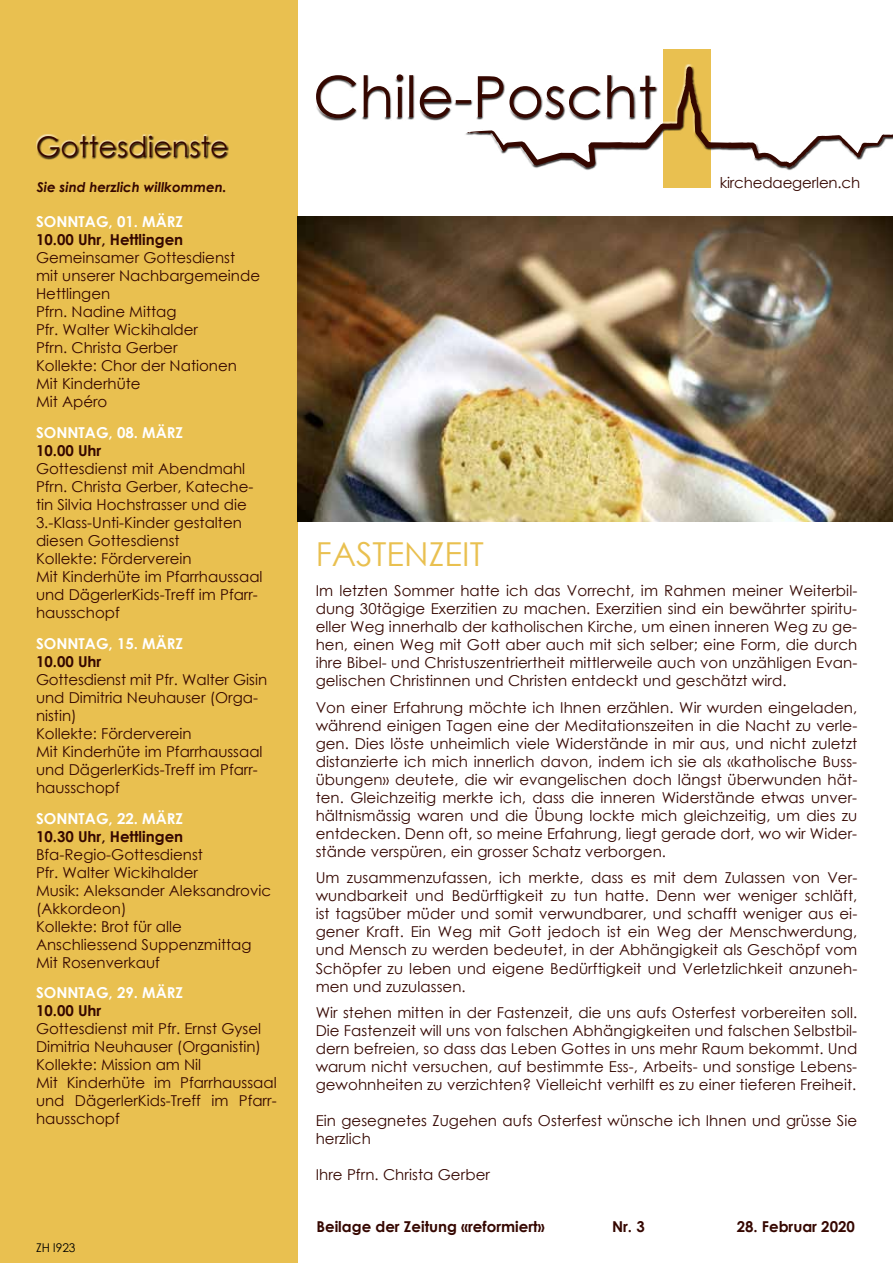
<style>
.page{position:relative;width:893px;height:1263px;background:#fff}
.page>*{position:absolute;margin:0;border:0;box-sizing:border-box;transform-origin:0 0}
.t1{font:33px "Century Gothic";color:#e9c050}
.t2{font:28.5px "Century Gothic";color:#350700}
.t3{font:15px/18px "Century Gothic";color:#350700}
.t4{font:700 15px "Century Gothic";color:#350700}
.t5{font:700 15px "Century Gothic";color:#fff}
.t6{font:italic 700 13.5px "Century Gothic";color:#350700}
.t7{font:12px "Century Gothic";color:#000}
</style>
<div class="page">
<div style="left:0;top:0;width:298px;height:1263px;background:#e9c050"></div>
<div style="left:36px;top:134px;width:192px;height:24px;background:#fff;opacity:.75"></div>
<div style="left:36px;top:135px;width:193px;height:24px;background:#000;opacity:.75"></div>
<div style="left:663px;top:49px;width:48px;height:138px;background:#e9c050"></div>
<svg style="left:316px;top:66px;width:577px;height:102px"></svg>
<img style="left:298px;top:216px;width:595px;height:306px">
<h2 class="t2" style="left:36px;top:127px;width:194px">Gottesdienste</h2>
<p class="t6" style="left:37px;top:177px;width:191px">Sie sind herzlich willkommen.</p>
<p class="t3" style="left:720px;top:173px;width:142px">kirchedaegerlen.ch</p>
<p class="t5" style="left:36px;top:210px;width:149px">SOnntag, 01. März</p>
<p class="t4" style="left:36px;top:228px;width:149px">10.00 Uhr, Hettlingen</p>
<p class="t3" style="left:36px;top:249px;width:226px">Gemeinsamer Gottesdienst mit unserer Nachbargemeinde<br>Hettlingen<br>Pfrn. Nadine Mittag<br>Pfr. Walter Wickihalder<br>Pfrn. Christa Gerber<br>Kollekte: Chor der Nationen<br>Mit Kinderhüte<br>Mit Apéro</p>
<p class="t5" style="left:36px;top:421px;width:149px">So nntag, 08. März</p>
<p class="t4" style="left:36px;top:439px;width:67px">10.00 Uhr</p>
<p class="t3" style="left:36px;top:459px;width:228px">Gottesdienst mit Abendmahl<br>Pfrn. Christa Gerber, Kateche&shy;tin Silvia Hochstrasser und die<br>3.-Klass-Unti-Kinder gestalten diesen Gottesdienst<br>Kollekte: Förderverein<br>Mit Kinderhüte im Pfarrhaussaal und DägerlerKids-Treff im Pfarr&shy;hausschopf</p>
<p class="t5" style="left:36px;top:632px;width:149px">So nntag, 15. März</p>
<p class="t4" style="left:36px;top:650px;width:67px">10.00 Uhr</p>
<p class="t3" style="left:36px;top:670px;width:233px">Gottesdienst mit Pfr. Walter Gisin und Dimitria Neuhauser (Orga&shy;nistin)<br>Kollekte: Förderverein<br>Mit Kinderhüte im Pfarrhaussaal und DägerlerKids-Treff im Pfarr&shy;hausschopf</p>
<p class="t5" style="left:36px;top:807px;width:149px">So nntag, 22. März</p>
<p class="t4" style="left:36px;top:825px;width:149px">10.30 Uhr, Hettlingen</p>
<p class="t3" style="left:36px;top:845px;width:237px">Bfa-Regio-Gottesdienst<br>Pfr. Walter Wickihalder<br>Musik: Aleksander Aleksandrovic (Akkordeon)<br>Kollekte: Brot für alle<br>Anschliessend Suppenzmittag<br>Mit Rosenverkauf</p>
<p class="t5" style="left:36px;top:981px;width:149px">So nntag, 29. März</p>
<p class="t4" style="left:36px;top:999px;width:67px">10.00 Uhr</p>
<p class="t3" style="left:36px;top:1020px;width:242px">Gottesdienst mit Pfr. Ernst Gysel<br>Dimitria Neuhauser (Organistin)<br>Kollekte: Mission am Nil<br>Mit Kinderhüte im Pfarrhaussaal und DägerlerKids-Treff im Pfarr&shy;hausschopf</p>
<h1 class="t1" style="left:316px;top:531px;width:36px">Fastenze</h1>
<h1 class="t1" style="left:462px;top:531px;width:20px">it</h1>
<p class="t3" style="left:316px;top:582px;width:543px;text-align:justify">Im letzten Sommer hatte ich das Vorrecht, im Rahmen meiner Weiterbil&shy;dung 30tägige Exerzitien zu machen. Exerzitien sind ein bewährter spiritu&shy;eller Weg innerhalb der katholischen Kirche, um einen inneren Weg zu ge&shy;hen, einen Weg mit Gott aber auch mit sich selber; eine Form, die durch ihre Bibel- und Christuszentriertheit mittlerweile auch von unzähligen Evan&shy;gelischen Christinnen und Christen entdeckt und geschätzt wird.</p>
<p class="t3" style="left:316px;top:698px;width:543px;text-align:justify">Von einer Erfahrung möchte ich Ihnen erzählen. Wir wurden eingeladen, während einigen Tagen eine der Meditationszeiten in die Nacht zu verle&shy;gen. Dies löste unheimlich viele Widerstände in mir aus, und nicht zuletzt distanzierte ich mich innerlich davon, indem ich sie als «katholische Buss&shy;übungen» deutete, die wir evangelischen doch längst überwunden hät&shy;ten. Gleichzeitig merkte ich, dass die inneren Widerstände etwas unver&shy;hältnismässig waren und die Übung lockte mich gleichzeitig, um dies zu entdecken. Denn oft, so meine Erfahrung, liegt gerade dort, wo wir Wider&shy;stände verspüren, ein grosser Schatz verborgen.</p>
<p class="t3" style="left:316px;top:869px;width:543px;text-align:justify">Um zusammenzufassen, ich merkte, dass es mit dem Zulassen von Ver&shy;wundbarkeit und Bedürftigkeit zu tun hatte. Denn wer weniger schläft, ist tagsüber müder und somit verwundbarer, und schafft weniger aus ei&shy;gener Kraft. Ein Weg mit Gott jedoch ist ein Weg der Menschwerdung, und Mensch zu werden bedeutet, in der Abhängigkeit als Geschöpf vom Schöpfer zu leben und eigene Bedürftigkeit und Verletzlichkeit anzuneh&shy;men und zuzulassen.</p>
<p class="t3" style="left:316px;top:1003px;width:543px;text-align:justify">Wir stehen mitten in der Fastenzeit, die uns aufs Osterfest vorbereiten soll.<br>Die Fastenzeit will uns von falschen Abhängigkeiten und falschen Selbstbil&shy;dern befreien, so dass das Leben Gottes in uns mehr Raum bekommt. Und warum nicht versuchen, auf bestimmte Ess-, Arbeits- und sonstige Lebens&shy;gewohnheiten zu verzichten? Vielleicht verhilft es zu einer tieferen Freiheit.</p>
<p class="t3" style="left:316px;top:1111px;width:543px">Ein gesegnetes Zugehen aufs Osterfest wünsche ich Ihnen und grüsse Sie herzlich</p>
<p class="t3" style="left:316px;top:1165px;width:176px">Ihre Pfrn. Christa Gerber</p>
<p class="t7" style="left:36px;top:1239px;width:41px">ZH l923</p>
<p class="t4" style="left:316px;top:1215px;width:268px">Beilage der Zeitung «reformiert» N</p>
<p class="t4" style="left:623px;top:1215px;width:23px">r. 3</p>
<p class="t4" style="left:737px;top:1215px;width:120px">28. Februar 2020</p>
</div>
